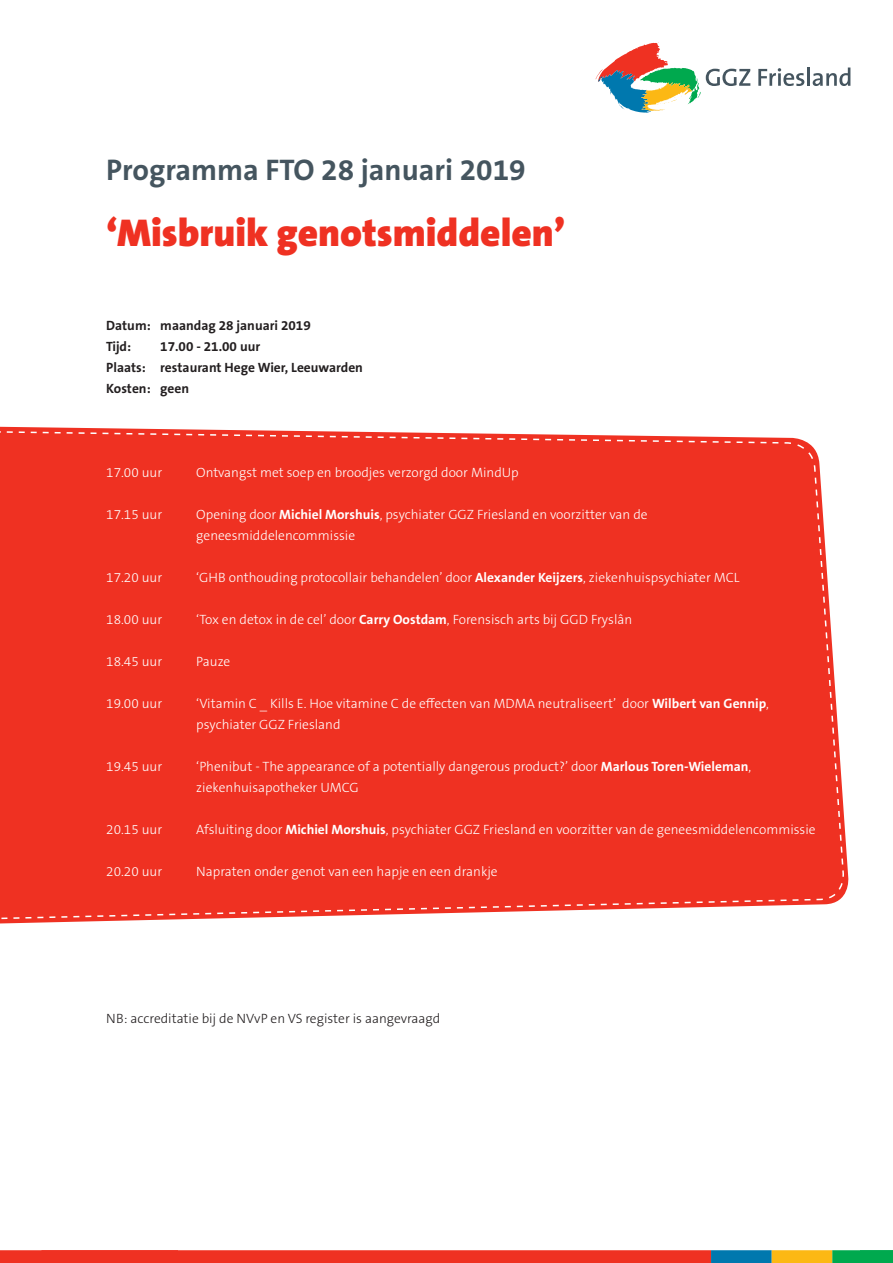
<style>
.page{position:relative;width:893px;height:1263px;background:#fff}
.page>*{position:absolute;margin:0;border:0;box-sizing:border-box;transform-origin:0 0}
.t1{font:900 39px "The Sans B W9";color:#ef3122}
.t2{font:700 30px "The Sans B W7";color:#45555f}
.t3{font:300 13.5px/21px "The Sans B W3";color:#fff}
.t4{font:700 13.5px/21px "The Sans B W7";color:#231f20}
.t5{font:300 13.5px "The Sans B W3";color:#231f20}
.s1{font-family:"The Sans B W7";font-weight:700}
</style>
<div class="page">
<svg style="left:595px;top:43px;width:155px;height:70px"></svg>
<svg style="left:758px;top:68px;width:46px;height:18px"></svg>
<hr style="left:807px;top:68px;width:3px;height:18px;background:#45555f">
<svg style="left:813px;top:68px;width:37px;height:18px"></svg>
<hr style="left:41px;top:1262px;width:670px;height:1px;background:#ef3122">
<hr style="left:711px;top:1262px;width:61px;height:1px;background:#0078ae">
<hr style="left:772px;top:1262px;width:60px;height:1px;background:#fcb814">
<hr style="left:832px;top:1262px;width:61px;height:1px;background:#00a94e">
<hr style="left:0;top:1262px;width:177px;height:1px;background:#ef3122">
<div style="left:0;top:430px;width:845px;height:490px;background:#ef3122"></div>
<h2 class="t2" style="left:106px;top:150px;width:421px">Programma FTO 28 januari 2019</h2>
<h1 class="t1" style="left:106px;top:207px;width:461px">‘Misbruik genotsmiddelen’</h1>
<p class="t4" style="left:106px;top:315px;width:206px">Datum: maandag 28 januari 2019<br>Tijd:</p>
<p class="t4" style="left:106px;top:336px;width:258px;text-indent:54px">17.00 - 21.00 uur<br>Plaats: restaurant Hege Wier, Leeuwarden<br>Kosten: geen</p>
<p class="t3" style="left:106px;top:462px;width:57px">17.00 uur</p>
<p class="t3" style="left:196px;top:462px;width:324px">Ontvangst met soep en broodjes verzorgd door MindUp</p>
<p class="t3" style="left:106px;top:504px;width:57px">17.15 uur</p>
<p class="t3" style="left:196px;top:504px;width:453px">Opening door <span class="s1">Michiel Morshuis</span>, psychiater GGZ Friesland en voorzitter van de geneesmiddelencommissie</p>
<p class="t3" style="left:106px;top:567px;width:57px">17.20 uur</p>
<p class="t3" style="left:196px;top:567px;width:545px">‘GHB onthouding protocollair behandelen’ door <span class="s1">Alexander Keijzers</span>, ziekenhuispsychiater MCL</p>
<p class="t3" style="left:106px;top:609px;width:57px">18.00 uur</p>
<p class="t3" style="left:196px;top:609px;width:437px">‘Tox en detox in de cel’ door <span class="s1">Carry Oostdam</span>, Forensisch arts bij GGD Fryslân</p>
<p class="t3" style="left:106px;top:651px;width:57px">18.45 uur</p>
<p class="t3" style="left:196px;top:651px;width:36px">Pauze</p>
<p class="t3" style="left:106px;top:693px;width:57px">19.00 uur</p>
<p class="t3" style="left:196px;top:693px;width:574px">‘Vitamin C _ Kills E. Hoe vitamine C de effecten van MDMA neutraliseert’ door <span class="s1">Wilbert van Gennip</span>, psychiater GGZ Friesland</p>
<p class="t3" style="left:106px;top:756px;width:57px">19.45 uur</p>
<p class="t3" style="left:196px;top:756px;width:556px">‘Phenibut - The appearance of a potentially dangerous product?’ door <span class="s1">Marlous Toren-Wieleman</span>, ziekenhuisapotheker UMCG</p>
<p class="t3" style="left:106px;top:819px;width:57px">20.15 uur</p>
<p class="t3" style="left:196px;top:819px;width:621px">Afsluiting door <span class="s1">Michiel Morshuis</span>, psychiater GGZ Friesland en voorzitter van de geneesmiddelencommissie</p>
<p class="t3" style="left:106px;top:861px;width:57px">20.20 uur</p>
<p class="t3" style="left:196px;top:861px;width:303px">Napraten onder genot van een hapje en een drankje</p>
<p class="t5" style="left:106px;top:1009px;width:336px">NB: accreditatie bij de NVvP en VS register is aangevraagd</p>
</div>
